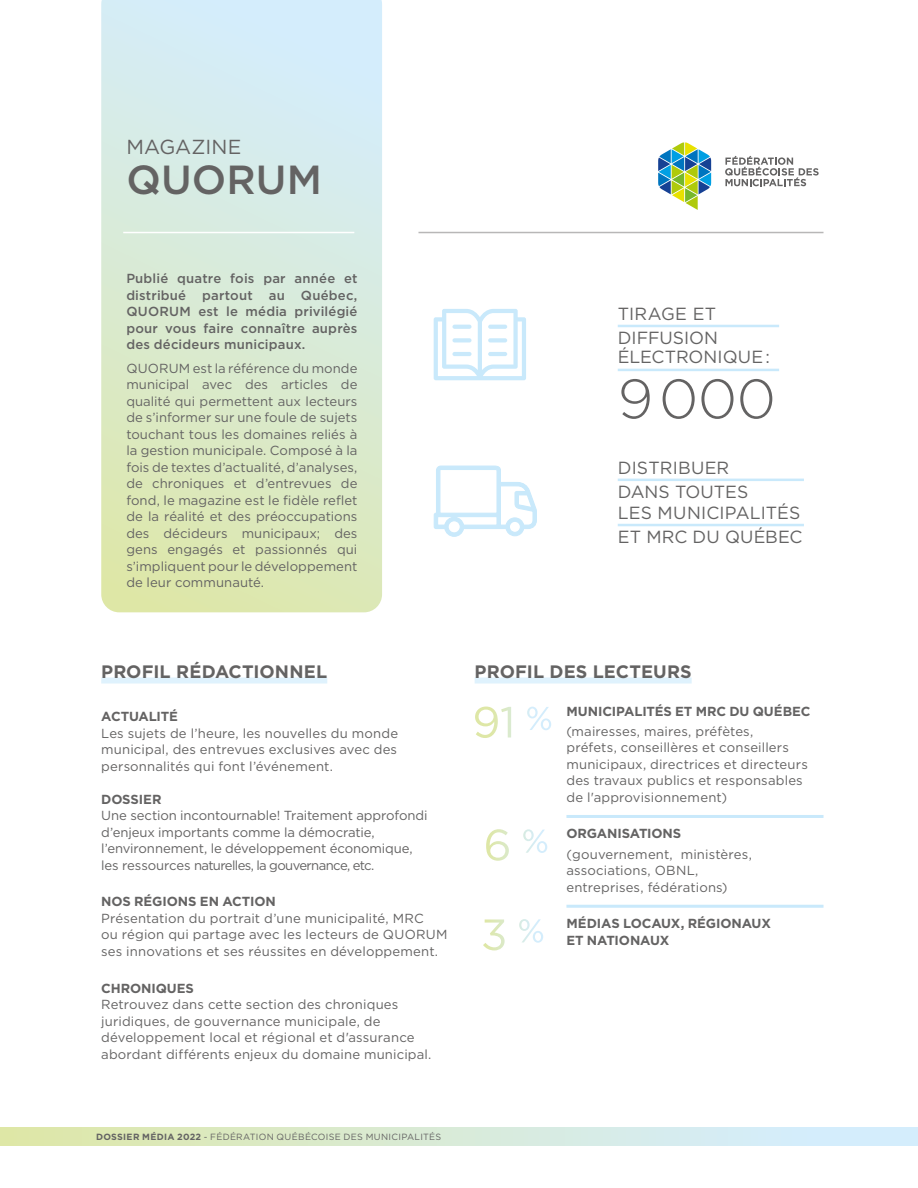
<style>
.page{position:relative;width:918px;height:1188px;background:#fff}
.page>*{position:absolute;margin:0;border:0;box-sizing:border-box;transform-origin:0 0}
.I_txt-courant{font:300 55.2px "Gotham";color:#646363}
.I_txt-courant-2{font:500 40.65px "Gotham";letter-spacing:.005em;color:#646363}
.I_txt-courant-3{font:20.25px "Gotham";letter-spacing:.005em;color:#646363}
.I_txt-courant-4{font:700 18px "Gotham";letter-spacing:.005em;color:#646363}
.I_txt-courant-5{font:17.55px/18.9px "Gotham";letter-spacing:.005em;color:#646363}
.I_txt-courant-6{font:13.2px/16.5px "Gotham";letter-spacing:.01em;color:#646363}
.I_txt-courant-7{font:13.2px/16.5px "Gotham";letter-spacing:-.01em;color:#646363}
.I_txt-courant-8{font:500 13.2px/16.5px "Gotham";letter-spacing:.015em;color:#646363;text-align:justify}
.I_txt-courant-9{font:700 13.2px/16.5px "Gotham";letter-spacing:-.01em;color:#646363}
.I_txt-courant-10{font:9px "Gotham";letter-spacing:.035em;color:#646363}
.s1{font-weight:700}
</style>
<div class="page">
<svg style="left:101px;top:0;width:281px;height:612px;background:#d8ead6"></svg>
<hr style="left:418px;top:232px;width:406px;height:1px;background:#b8b7b7">
<hr style="left:123px;top:232px;width:231px;height:1px;background:#fff">
<div style="left:101px;top:678px;width:226px;height:6px;background:#dff2fd"></div>
<svg style="left:658px;top:142px;width:54px;height:68px"></svg>
<svg style="left:725px;top:156px;width:94px;height:30px"></svg>
<div style="left:475px;top:678px;width:217px;height:6px;background:#dff2fd"></div>
<hr style="left:618px;top:325px;width:161px;height:2px;background:#c9e9fb">
<hr style="left:618px;top:369px;width:161px;height:2px;background:#c9e9fb">
<hr style="left:618px;top:479px;width:186px;height:2px;background:#c9e9fb">
<hr style="left:618px;top:524px;width:186px;height:2px;background:#c9e9fb">
<svg style="left:434px;top:309px;width:92px;height:71px"></svg>
<svg style="left:433px;top:465px;width:104px;height:72px"></svg>
<div style="left:0;top:1127px;width:918px;height:18px;background:linear-gradient(to right,#dee7a8,#d3eeff)"></div>
<hr style="left:566px;top:815px;width:258px;height:3px;background:#c9e9fb">
<hr style="left:566px;top:905px;width:258px;height:3px;background:#c9e9fb">
<svg style="left:483px;top:919px;width:60px;height:31px"></svg>
<svg style="left:486px;top:829px;width:61px;height:32px"></svg>
<svg style="left:475px;top:707px;width:76px;height:31px"></svg>
<p class="I_txt-courant-3" style="left:126px;top:135px;width:117px">MAGAZINE</p>
<p class="I_txt-courant-2" style="left:126px;top:157px;width:197px">QUORUM</p>
<p class="I_txt-courant-8" style="left:126px;top:270px;width:233px">Publié quatre fois par année et distribué partout au Québec, QUORUM est le média privilégié pour vous faire connaître auprès des décideurs municipaux.</p>
<p class="I_txt-courant-6" style="left:126px;top:359px;width:233px;text-align:justify">QUORUM est la référence du monde municipal avec des articles de qualité qui permettent aux lecteurs de s’informer sur une foule de sujets touchant tous les domaines reliés à la gestion municipale. Composé à la fois de textes d’actualité, d’analyses, de chroniques et d’entrevues de fond, le magazine est le fidèle reflet de la réalité et des préoccupations des décideurs municipaux; des gens engagés et passionnés qui s’impliquent pour le développement de leur communauté.</p>
<p class="I_txt-courant-4" style="left:101px;top:659px;width:228px">PROFIL RÉDACTIONNEL</p>
<p class="I_txt-courant-9" style="left:101px;top:708px;width:78px">ACTUALITÉ</p>
<p class="I_txt-courant-6" style="left:101px;top:724px;width:299px;text-align:justify">Les sujets de l’heure, les nouvelles du monde municipal, des entrevues exclusives avec des personnalités qui font l’événement.</p>
<p class="I_txt-courant-9" style="left:101px;top:791px;width:62px">DOSSIER</p>
<p class="I_txt-courant-7" style="left:101px;top:807px;width:328px">Une section incontournable! Traitement approfondi d’enjeux importants comme la démocratie, l’environnement, le développement économique, les ressources naturelles, la gouvernance, etc.</p>
<p class="I_txt-courant-9" style="left:101px;top:893px;width:176px">NOS RÉGIONS EN ACTION</p>
<p class="I_txt-courant-6" style="left:101px;top:910px;width:348px">Présentation du portrait d’une municipalité, MRC<br>ou région qui partage avec les lecteurs de QUORUM ses innovations et ses réussites en développement.</p>
<p class="I_txt-courant-9" style="left:101px;top:980px;width:94px">CHRONIQUES</p>
<p class="I_txt-courant-6" style="left:101px;top:996px;width:332px">Retrouvez dans cette section des chroniques juridiques, de gouvernance municipale, de développement local et régional et d'assurance abordant différents enjeux du domaine municipal.</p>
<p class="I_txt-courant-10" style="left:96px;top:1132px;width:347px"><span class="s1">DOSSIER MÉDIA 2022</span> - FÉDÉRATION QUÉBÉCOISE DES MUNICIPALITÉS</p>
<p class="I_txt-courant-5" style="left:618px;top:304px;width:100px">TIRAGE ET</p>
<p class="I_txt-courant-5" style="left:618px;top:328px;width:154px">DIFFUSION<br>ÉLECTRONIQUE:</p>
<p class="I_txt-courant" style="left:618px;top:369px;width:160px">9 000</p>
<p class="I_txt-courant-5" style="left:618px;top:458px;width:113px">DISTRIBUER</p>
<p class="I_txt-courant-5" style="left:618px;top:481px;width:184px;line-height:21.3px">DANS TOUTES<br>LES MUNICIPALITÉS</p>
<p class="I_txt-courant-5" style="left:618px;top:527px;width:186px">ET MRC DU QUÉBEC</p>
<p class="I_txt-courant-4" style="left:475px;top:659px;width:219px">PROFIL DES LECTEURS</p>
<p class="I_txt-courant-9" style="left:566px;top:703px;width:246px">MUNICIPALITÉS ET MRC DU QUÉBEC</p>
<p class="I_txt-courant-6" style="left:566px;top:723px;width:243px">(mairesses, maires, préfètes,<br>préfets, conseillères et conseillers municipaux, directrices et directeurs des travaux publics et responsables de l'approvisionnement)</p>
<p class="I_txt-courant-9" style="left:566px;top:825px;width:116px">ORGANISATIONS</p>
<p class="I_txt-courant-6" style="left:566px;top:845px;width:187px">(gouvernement, ministères, associations, OBNL, entreprises, fédérations)</p>
<p class="I_txt-courant-9" style="left:566px;top:915px;width:206px">MÉDIAS LOCAUX, RÉGIONAUX<br>ET NATIONAUX</p>
</div>
